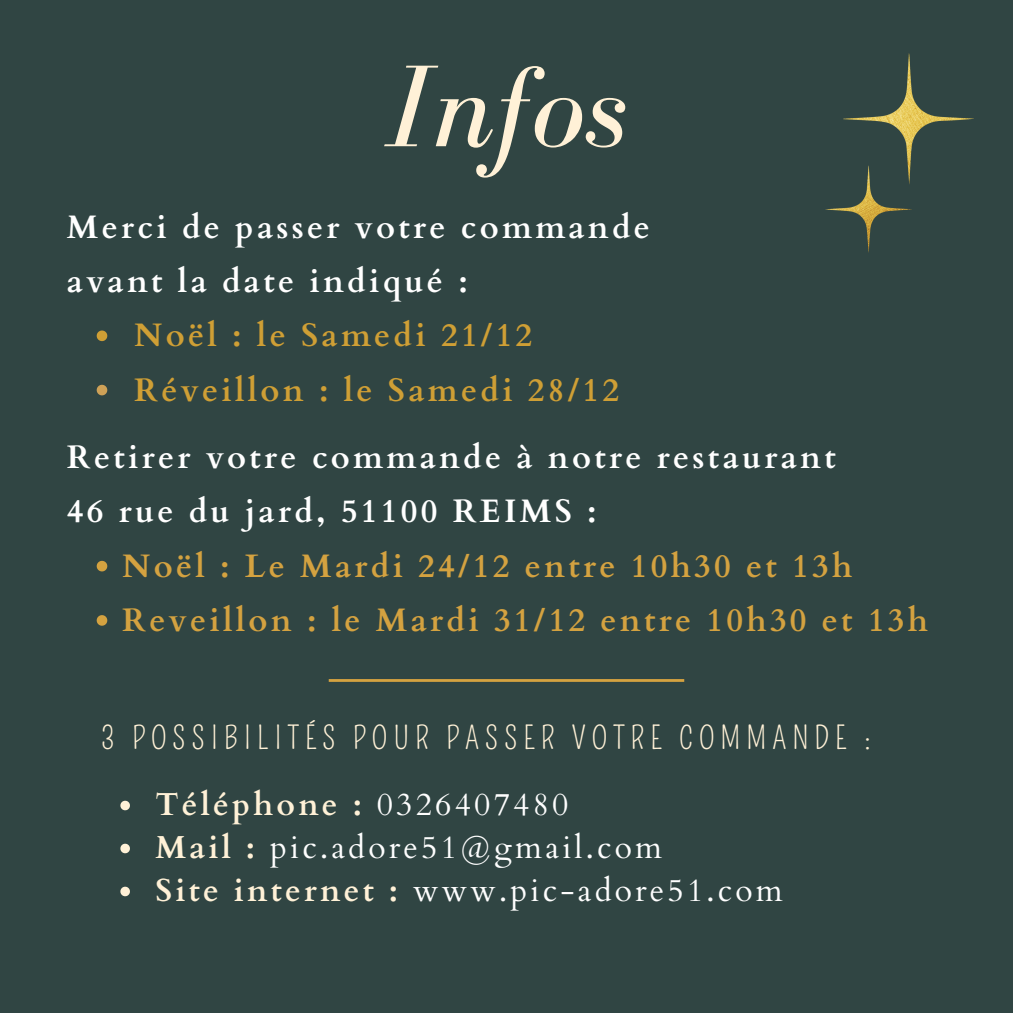
<style>
.page{position:relative;width:1013px;height:1013px;background:#fff}
.page>*{position:absolute;margin:0;border:0;box-sizing:border-box;transform-origin:0 0}
.t1{font:italic 119.75px "Bodoni FLF";color:#fff1d7}
.t2{font:700 32.5px/54.2px "Cardo";letter-spacing:.1em;color:#fff}
.t3{font:700 32.5px "Cardo";letter-spacing:.1em;color:#d4a240}
.t4{font:700 32.5px "Cardo";letter-spacing:.1em;color:#cf9f35}
.t5{font:31.88px "Cardo";letter-spacing:.1em;color:#fefefe}
.t6{font:700 31.88px "Cardo";letter-spacing:.1em;color:#fff1d7}
.t7{font:31px "Pompiere";letter-spacing:.19em;color:#fff1d7}
.s1{font-weight:400;color:#fefefe}
.s2{font-weight:700;color:#fff1d7}
</style>
<div class="page">
<div style="left:0;top:0;width:1012px;height:1012px;background:#304543"></div>
<img style="left:825px;top:53px;width:148px;height:199px">
<svg style="left:97px;top:330px;width:10px;height:11px"></svg>
<svg style="left:97px;top:385px;width:10px;height:10px"></svg>
<svg style="left:97px;top:561px;width:10px;height:10px"></svg>
<svg style="left:97px;top:615px;width:10px;height:10px"></svg>
<svg style="left:120px;top:800px;width:10px;height:10px"></svg>
<svg style="left:120px;top:843px;width:10px;height:10px"></svg>
<svg style="left:120px;top:886px;width:10px;height:10px"></svg>
<hr style="left:329px;top:679px;width:355px;height:3px;background:#d4a240">
<p class="t1" style="left:385px;top:42px;width:244px">Infos</p>
<h3 class="t2" style="left:67px;top:200px;width:584px">Merci de passer votre commande avant la date indiqué :</h3>
<p class="t4" style="left:134px;top:314px;width:399px">Noël : le Samedi 21/12</p>
<p class="t4" style="left:134px;top:368px;width:486px">Réveillon : le Samedi 28/12</p>
<h3 class="t2" style="left:67px;top:431px;width:770px">Retirer votre commande à notre restaurant<br>46 rue du jard, 51100 REIMS :</h3>
<p class="t3" style="left:122px;top:544px;width:731px">Noël : Le Mardi 24/12 entre 10h30 et 13h</p>
<p class="t3" style="left:122px;top:599px;width:807px">Reveillon : le Mardi 31/12 entre 10h30 et 13h</p>
<h2 class="t7" style="left:101px;top:719px;width:771px">3 POSSIBILITÉS POUR PASSER VOTRE COMMANDE :</h2>
<p class="t6" style="left:155px;top:783px;width:414px">Téléphone : <span class="s1">0326407480</span></p>
<p class="t5" style="left:155px;top:826px;width:508px"><span class="s2">Mail :</span> pic.adore51@gmail.com</p>
<p class="t5" style="left:155px;top:869px;width:629px"><span class="s2">Site internet :</span> www.pic-adore51.com</p>
</div>
